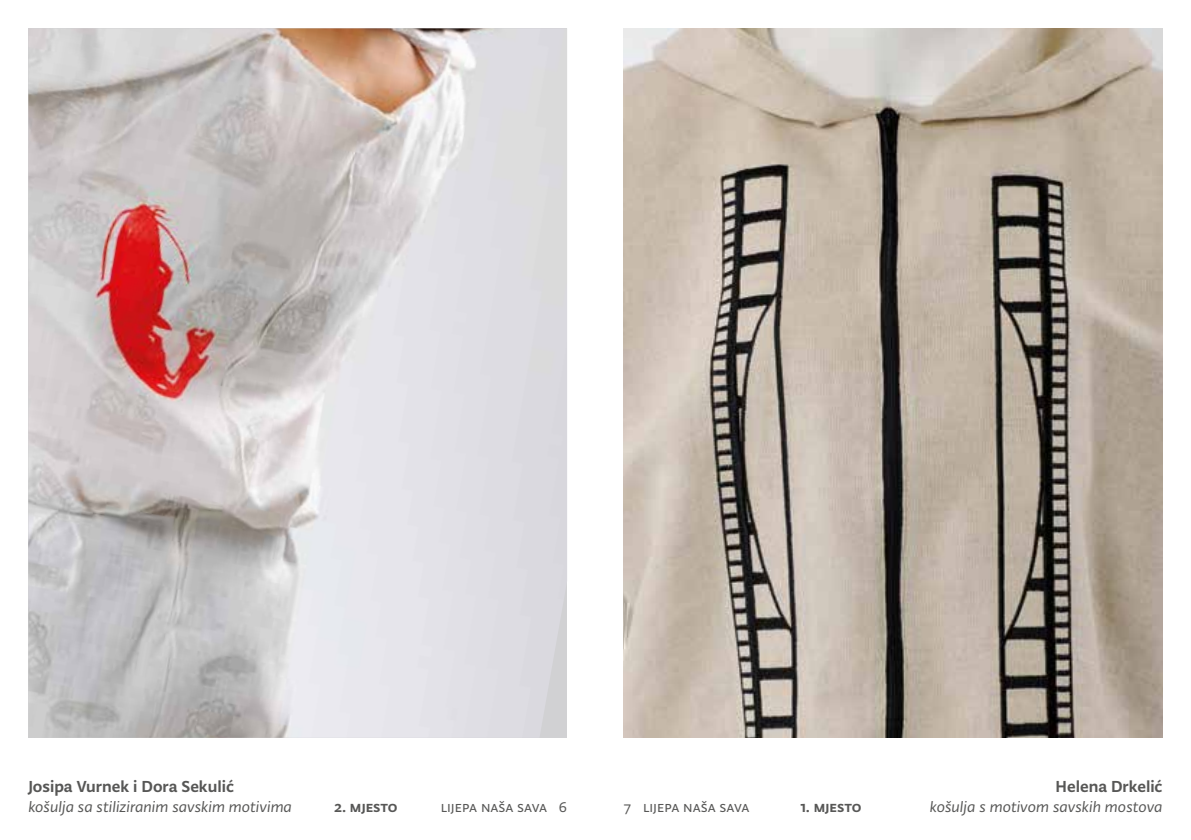
<style>
.page{position:relative;width:1191px;height:840px;background:#fff}
.page>*{position:absolute;margin:0;border:0;box-sizing:border-box;transform-origin:0 0}
.t1{font:500 17px "Typonine Sans LC";color:#575756}
.t2{font:italic 16px "Typonine Sans LC";color:#575756}
.t3{font:16px "Typonine Sans LC";color:#575756}
.t4{font:500 16px "Typonine Sans LC";color:#575756}
.s1{font-size:15px}
</style>
<div class="page">
<img style="left:624px;top:28px;width:538px;height:709px">
<img style="left:28px;top:28px;width:539px;height:709px">
<p class="t1" style="left:28px;top:775px;width:207px">Josipa Vurnek i Dora Sekulić</p>
<p class="t2" style="left:28px;top:796px;width:265px">košulja sa stiliziranim savskim motivima</p>
<p class="t4" style="left:334px;top:796px;width:65px">2. mjesto</p>
<p class="t3" style="left:441px;top:796px;width:128px">lijepa naša sava <span class="s1">6</span></p>
<p class="t3" style="left:624px;top:796px;width:127px"><span class="s1">7</span> lijepa naša sava</p>
<p class="t4" style="left:800px;top:796px;width:63px">1. mjesto</p>
<p class="t1" style="left:1055px;top:775px;width:108px">Helena Drkelić</p>
<p class="t2" style="left:929px;top:796px;width:234px">košulja s motivom savskih mostova</p>
</div>
